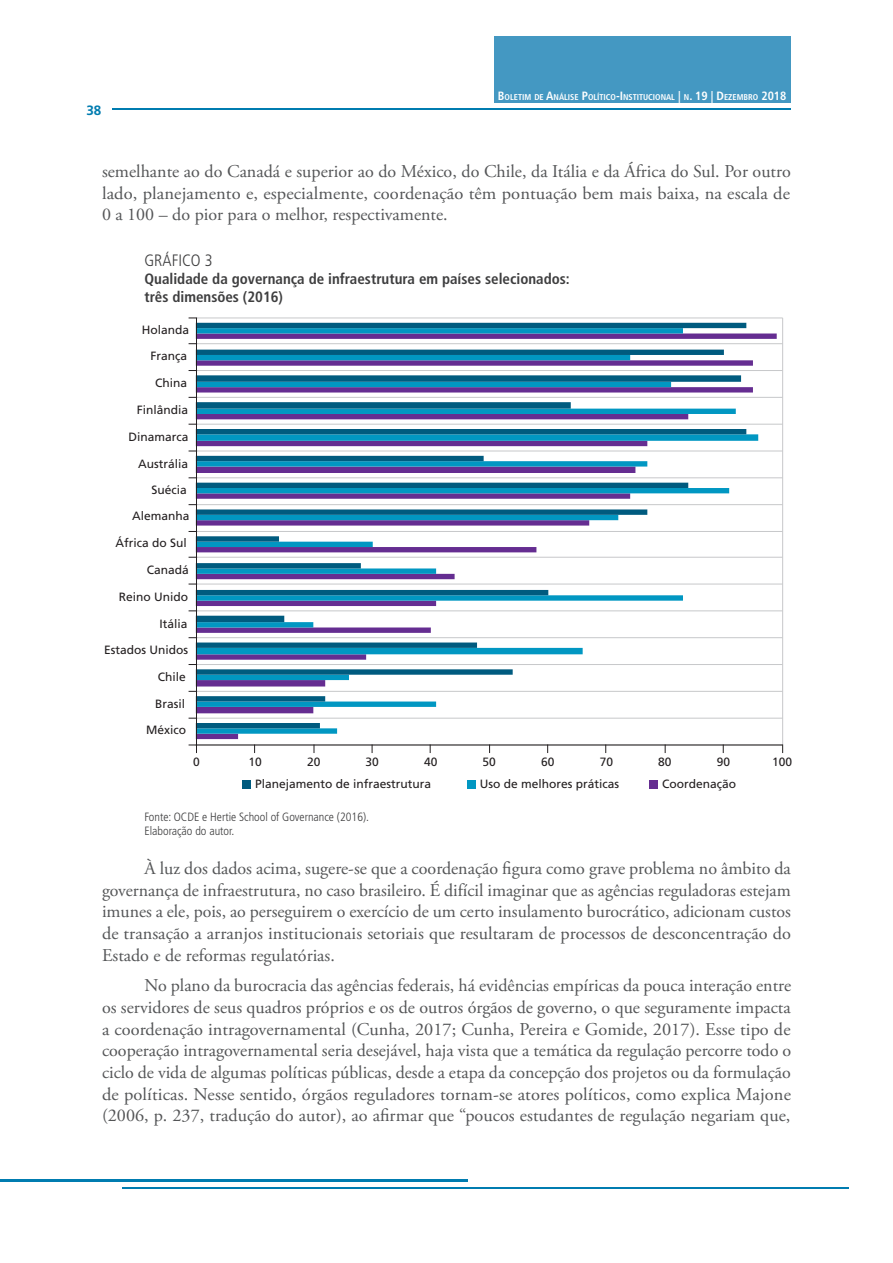
<style>
.page{position:relative;width:893px;height:1263px;background:#fff}
.page>*{position:absolute;margin:0;border:0;box-sizing:border-box;transform-origin:0 0}
.t1{font:18px/21.8px "Adobe Garamond Pro";color:#545557;text-align:justify}
.t2{font:300 condensed 16.5px "Frutiger LT Pro";color:#3e3e3f}
.t3{font:700 condensed 15px/18px "Frutiger LT Pro";color:#3e3e3f}
.t4{font:700 13.5px "Frutiger LT Pro";color:#007cb0}
.t5{font:12px "Frutiger LT Pro";color:#231f20}
.t6{font:300 condensed 12px/14.4px "Frutiger LT Pro";color:#3e3e3f}
.t7{font:700 condensed 8.4px "Frutiger LT Pro";color:#fff}
.s1{font-size:12px}
</style>
<div class="page">
<hr style="left:112px;top:109px;width:679px;height:1px;background:#007cb0">
<div style="left:494px;top:36px;width:297px;height:67px;background:#4498c2"></div>
<hr style="left:0;top:1180px;width:468px;height:2px;background:#007cb0">
<hr style="left:122px;top:1187px;width:726px;height:2px;background:#007cb0">
<hr style="left:196px;top:718px;width:587px;height:1px;background:#c7c8ca">
<hr style="left:196px;top:691px;width:587px;height:1px;background:#c7c8ca">
<hr style="left:196px;top:664px;width:587px;height:1px;background:#c7c8ca">
<hr style="left:196px;top:637px;width:587px;height:1px;background:#c7c8ca">
<hr style="left:196px;top:611px;width:587px;height:1px;background:#c7c8ca">
<hr style="left:196px;top:584px;width:587px;height:1px;background:#c7c8ca">
<hr style="left:196px;top:557px;width:587px;height:1px;background:#c7c8ca">
<hr style="left:196px;top:531px;width:587px;height:1px;background:#c7c8ca">
<hr style="left:196px;top:504px;width:587px;height:1px;background:#c7c8ca">
<hr style="left:196px;top:478px;width:587px;height:1px;background:#c7c8ca">
<hr style="left:196px;top:451px;width:587px;height:1px;background:#c7c8ca">
<hr style="left:196px;top:424px;width:587px;height:1px;background:#c7c8ca">
<hr style="left:196px;top:397px;width:587px;height:1px;background:#c7c8ca">
<hr style="left:196px;top:370px;width:587px;height:1px;background:#c7c8ca">
<hr style="left:196px;top:343px;width:587px;height:1px;background:#c7c8ca">
<hr style="left:196px;top:318px;width:587px;height:1px;background:#c7c8ca">
<svg style="left:197px;top:328px;width:561px;height:406px"></svg>
<svg style="left:197px;top:323px;width:549px;height:405px"></svg>
<hr style="left:196px;top:318px;width:1px;height:427px;background:#231f20">
<hr style="left:782px;top:318px;width:1px;height:427px;background:#c7c8ca">
<svg style="left:189px;top:745px;width:8px;height:8px"></svg>
<div style="left:242px;top:780px;width:9px;height:9px;background:#005b7f"></div>
<div style="left:467px;top:780px;width:8px;height:9px;background:#0197c2"></div>
<div style="left:650px;top:780px;width:8px;height:9px;background:#652d91"></div>
<hr style="left:196px;top:745px;width:587px;height:1px;background:#231f20">
<p class="t4" style="left:86px;top:102px;width:17px">38</p>
<p class="t7" style="left:498px;top:92px;width:290px"><span class="s1">B</span>OLETIM DE <span class="s1">A</span>NÁLISE <span class="s1">P</span>OLÍTICO<span class="s1">-I</span>NSTITUCIONAL <span class="s1">|</span> N<span class="s1">. 19 | D</span>EZEMBRO <span class="s1">2018</span></p>
<p class="t1" style="left:102px;top:162px;width:690px">semelhante ao do Canadá e superior ao do México, do Chile, da Itália e da África do Sul. Por outro lado, planejamento e, especialmente, coordenação têm pontuação bem mais baixa, na escala de 0 a 100 – do pior para o melhor, respectivamente.</p>
<p class="t2" style="left:145px;top:254px;width:70px">GRÁFICO 3</p>
<p class="t3" style="left:145px;top:271px;width:427px">Qualidade da governança de infraestrutura em países selecionados: três dimensões (2016)</p>
<p class="t5" style="left:142px;top:325px;width:49px">Holanda</p>
<p class="t5" style="left:151px;top:352px;width:38px">França</p>
<p class="t5" style="left:155px;top:379px;width:33px">China</p>
<p class="t5" style="left:137px;top:405px;width:53px">Finlândia</p>
<p class="t5" style="left:129px;top:432px;width:61px">Dinamarca</p>
<p class="t5" style="left:138px;top:459px;width:51px">Austrália</p>
<p class="t5" style="left:151px;top:486px;width:37px">Suécia</p>
<p class="t5" style="left:132px;top:512px;width:59px">Alemanha</p>
<p class="t5" style="left:115px;top:538px;width:73px">África do Sul</p>
<p class="t5" style="left:147px;top:565px;width:43px">Canadá</p>
<p class="t5" style="left:119px;top:592px;width:71px">Reino Unido</p>
<p class="t5" style="left:159px;top:619px;width:30px">Itália</p>
<p class="t5" style="left:104px;top:646px;width:85px">Estados Unidos</p>
<p class="t5" style="left:158px;top:673px;width:29px">Chile</p>
<p class="t5" style="left:155px;top:699px;width:31px">Brasil</p>
<p class="t5" style="left:146px;top:725px;width:41px">México</p>
<p class="t5" style="left:193px;top:757px;width:8px">0</p>
<p class="t5" style="left:248px;top:757px;width:15px">10</p>
<p class="t5" style="left:307px;top:757px;width:15px">20</p>
<p class="t5" style="left:365px;top:757px;width:15px">30</p>
<p class="t5" style="left:424px;top:757px;width:15px">40</p>
<p class="t5" style="left:483px;top:757px;width:15px">50</p>
<p class="t5" style="left:541px;top:757px;width:15px">60</p>
<p class="t5" style="left:600px;top:757px;width:15px">70</p>
<p class="t5" style="left:658px;top:757px;width:15px">80</p>
<p class="t5" style="left:717px;top:757px;width:15px">90</p>
<p class="t5" style="left:772px;top:757px;width:22px">100</p>
<p class="t5" style="left:255px;top:780px;width:177px">Planejamento de infraestrutura</p>
<p class="t5" style="left:480px;top:780px;width:141px">Uso de melhores práticas</p>
<p class="t5" style="left:662px;top:780px;width:75px">Coordenação</p>
<p class="t6" style="left:145px;top:811px;width:226px">Fonte: OCDE e Hertie School of Governance (2016).<br>Elaboração do autor.</p>
<p class="t1" style="left:102px;top:859px;width:690px;text-indent:43px">À luz dos dados acima, sugere-se que a coordenação figura como grave problema no âmbito da governança de infraestrutura, no caso brasileiro. É difícil imaginar que as agências reguladoras estejam imunes a ele, pois, ao perseguirem o exercício de um certo insulamento burocrático, adicionam custos de transação a arranjos institucionais setoriais que resultaram de processos de desconcentração do Estado e de reformas regulatórias.</p>
<p class="t1" style="left:102px;top:976px;width:691px;text-indent:43px">No plano da burocracia das agências federais, há evidências empíricas da pouca interação entre os servidores de seus quadros próprios e os de outros órgãos de governo, o que seguramente impacta a coordenação intragovernamental (Cunha, 2017; Cunha, Pereira e Gomide, 2017). Esse tipo de cooperação intragovernamental seria desejável, haja vista que a temática da regulação percorre todo o ciclo de vida de algumas políticas públicas, desde a etapa da concepção dos projetos ou da formulação de políticas. Nesse sentido, órgãos reguladores tornam-se atores políticos, como explica Majone (2006, p. 237, tradução do autor), ao afirmar que “poucos estudantes de regulação negariam que,</p>
</div>
